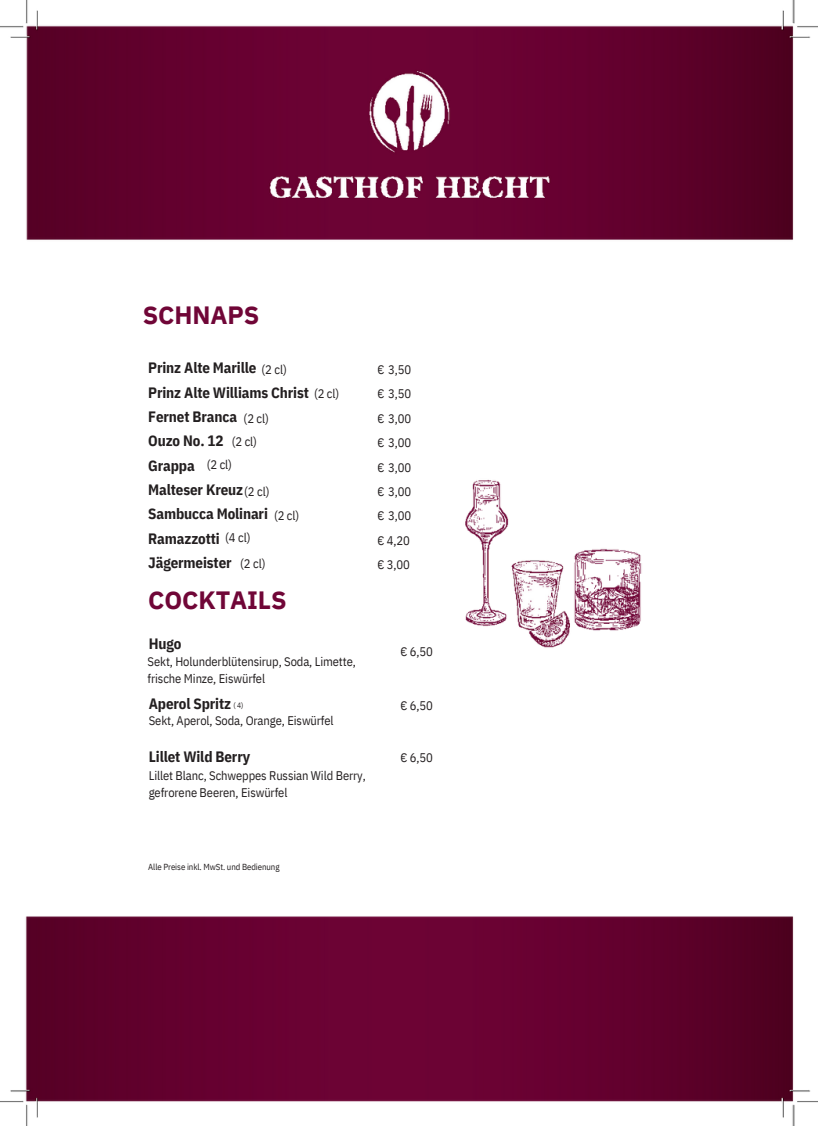
<style>
.page{position:relative;width:818px;height:1126px;background:#fff}
.page>*{position:absolute;margin:0;border:0;box-sizing:border-box;transform-origin:0 0}
.t1{font:700 25px "IBM Plex Sans";letter-spacing:-.005em;color:#700637}
.t2{font:700 15px/24.4px "IBM Plex Sans Cond";letter-spacing:-.01em;color:#231f20}
.t3{font:12.5px/24.4px "IBM Plex Sans Cond";letter-spacing:-.01em;color:#231f20}
.t4{font:8.75px "IBM Plex Sans Cond";letter-spacing:-.01em;color:#231f20}
.t5{font:7.5px "IBM Plex Sans Cond";color:#231f20}
</style>
<div class="page">
<img style="left:0;top:0;width:818px;height:1126px">
<h1 class="t1" style="left:143px;top:298px;width:118px">SCHNAPS</h1>
<h2 class="t2" style="left:148px;top:355px;width:162px">Prinz Alte Marille<br>Prinz Alte Williams Christ<br>Fernet Branca<br>Ouzo No. 12<br>Grappa<br>Malteser Kreuz<br>Sambucca Molinari<br>Ramazzotti<br>Jägermeister</h2>
<h3 class="t3" style="left:261px;top:357px;width:27px">(2 cl)</h3>
<h3 class="t3" style="left:377px;top:357px;width:35px;text-align:justify">€ 3,50 € 3,50 € 3,00 € 3,00 € 3,00 € 3,00 € 3,00 € 4,20 € 3,00</h3>
<h3 class="t3" style="left:314px;top:381px;width:27px">(2 cl)</h3>
<h3 class="t3" style="left:244px;top:406px;width:27px">(2 cl)</h3>
<h3 class="t3" style="left:232px;top:429px;width:27px">(2 cl)</h3>
<h3 class="t3" style="left:207px;top:452px;width:27px">(2 cl)</h3>
<h3 class="t3" style="left:244px;top:479px;width:27px">(2 cl)</h3>
<h3 class="t3" style="left:274px;top:504px;width:27px">(2 cl)</h3>
<h3 class="t3" style="left:225px;top:525px;width:27px">(4 cl)</h3>
<p class="t3" style="left:240px;top:551px;width:27px">(2 cl)</p>
<h1 class="t1" style="left:148px;top:584px;width:140px">COCKTAILS</h1>
<h2 class="t2" style="left:149px;top:631px;width:34px">Hugo</h2>
<h3 class="t3" style="left:148px;top:653px;width:210px;line-height:16.9px">Sekt, Holunderblütensirup, Soda, Limette, frische Minze, Eiswürfel</h3>
<h3 class="t2" style="left:149px;top:691px;width:84px">Aperol Spritz</h3>
<h2 class="t3" style="left:149px;top:708px;width:186px">Sekt, Aperol, Soda, Orange, Eiswürfel</h2>
<p class="t2" style="left:149px;top:744px;width:103px">Lillet Wild Berry</p>
<h3 class="t3" style="left:149px;top:767px;width:218px;line-height:16.9px">Lillet Blanc, Schweppes Russian Wild Berry, gefrorene Beeren, Eiswürfel</h3>
<h4 class="t5" style="left:233px;top:700px;width:11px">(4)</h4>
<h3 class="t4" style="left:148px;top:861px;width:133px">Alle Preise inkl. MwSt. und Bedienung</h3>
<h2 class="t3" style="left:400px;top:639px;width:34px">€ 6,50</h2>
<h3 class="t3" style="left:400px;top:693px;width:34px">€ 6,50</h3>
<h3 class="t3" style="left:400px;top:745px;width:34px">€ 6,50</h3>
</div>
